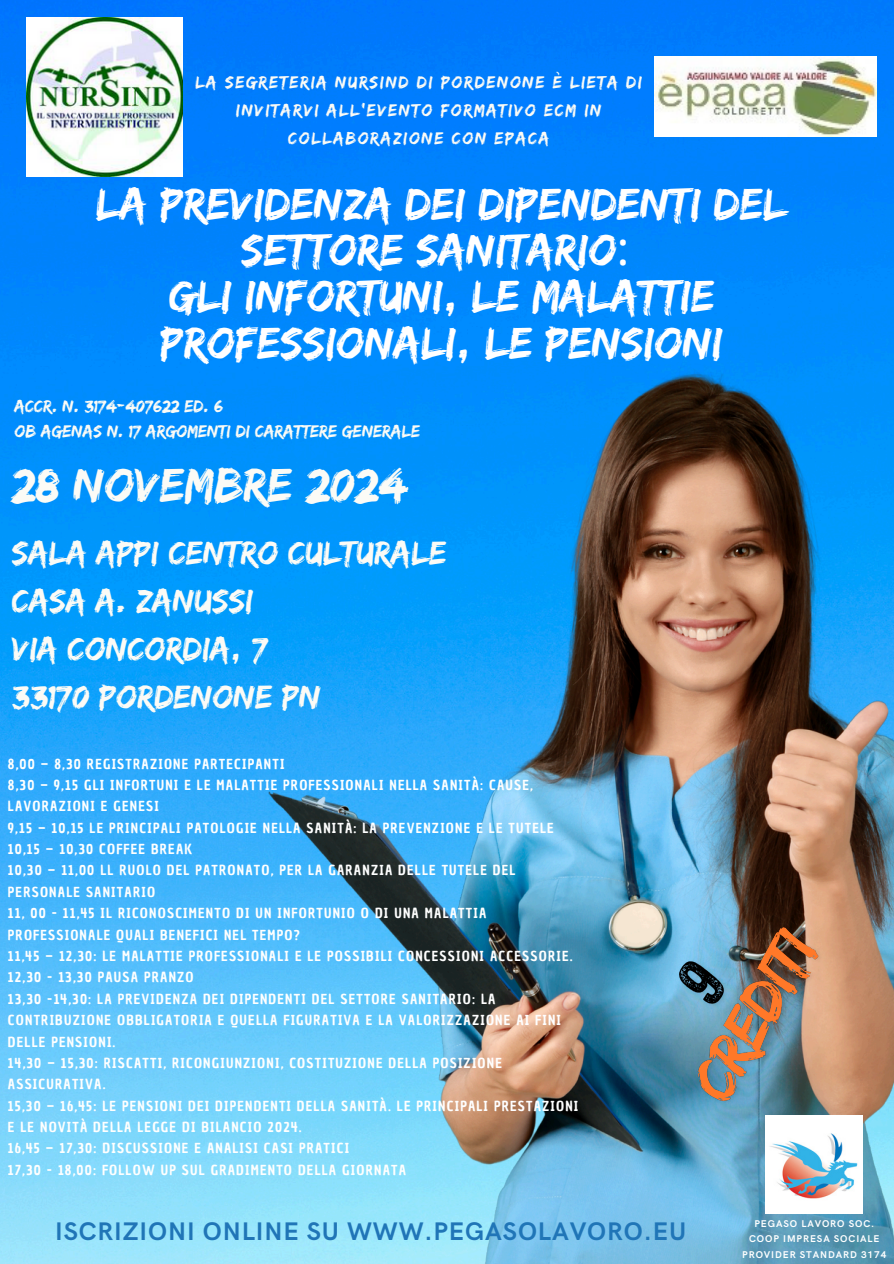
<style>
.page{position:relative;width:894px;height:1264px;background:#fff}
.page>*{position:absolute;margin:0;border:0;box-sizing:border-box;transform-origin:0 0}
.t1{font:49.5px "Edo";color:#fbfbf6}
.t2{font:46.5px/46.2px "Edo";color:#fff;text-align:center}
.t3{font:34.5px/48.2px "Edo";color:#fbfbf6}
.t4{font:700 25.5px "HK Grotesk";letter-spacing:.035em;color:#2075b7}
.t5{font:18px/28.2px "Edo";letter-spacing:.09em;color:#fbfbf6;text-align:center}
.t6{font:18px "Edo";color:#fbfbf6}
.t7{font:13.5px/21.3px "Chau Philomene One";letter-spacing:.09em;color:#fff}
.t8{font:700 9.9px/15.6px "HK Grotesk";letter-spacing:.09em;color:#fff;text-align:center}
.s1{font-family:"Noto Sans"}
</style>
<div class="page">
<img style="left:0;top:0;width:893px;height:1263px">
<img style="left:26px;top:18px;width:157px;height:158px">
<img style="left:654px;top:57px;width:222px;height:79px">
<img style="left:258px;top:350px;width:635px;height:913px">
<img style="left:765px;top:1115px;width:97px;height:98px">
<img style="left:657px;top:944px;width:14px;height:79px">
<img style="left:671px;top:910px;width:167px;height:210px">
<p class="t5" style="left:195px;top:67px;width:448px">LA SEGRETERIA NURSIND DI PORDENONE È LIETA DI<br>INVITARVI ALL'EVENTO FORMATIVO ECM IN<br>COLLABORAZIONE CON EPACA</p>
<p class="t2" style="left:96px;top:180px;width:692px">LA PREVIDENZA DEI DIPENDENTI DEL<br>SETTORE SANITARIO<span class="s1">:<br></span>GLI INFORTUNI, LE MALATTIE<br>PROFESSIONALI, LE PENSIONI</p>
<p class="t6" style="left:15px;top:396px;width:210px">ACCR. N. 3174-407622 ED. 6</p>
<h5 class="t6" style="left:15px;top:420px;width:407px">OB AGENAS N. 17 ARGOMENTI DI CARATTERE GENERALE</h5>
<p class="t1" style="left:12px;top:455px;width:396px">28 NOVEMBRE 2024</p>
<p class="t3" style="left:12px;top:527px;width:436px">SALA APPI CENTRO CULTURALE<br>CASA A. ZANUSSI<br>VIA CONCORDIA, 7<br>33170 PORDENONE PN</p>
<h4 class="t7" style="left:8px;top:753px;width:278px">8,00 – 8,30 REGISTRAZIONE PARTECIPANTI</h4>
<p class="t7" style="left:8px;top:774px;width:526px">8,30 – 9,15 GLI INFORTUNI E LE MALATTIE PROFESSIONALI NELLA SANITÀ: CAUSE,<br>LAVORAZIONI E GENESI</p>
<p class="t7" style="left:8px;top:817px;width:547px">9,15 – 10,15 LE PRINCIPALI PATOLOGIE NELLA SANITÀ: LA PREVENZIONE E LE TUTELE</p>
<p class="t7" style="left:8px;top:838px;width:186px">10,15 – 10,30 COFFEE BREAK</p>
<p class="t7" style="left:8px;top:860px;width:509px">10,30 – 11,00 LL RUOLO DEL PATRONATO, PER LA GARANZIA DELLE TUTELE DEL<br>PERSONALE SANITARIO</p>
<p class="t7" style="left:8px;top:902px;width:479px">11, 00 - 11,45 IL RICONOSCIMENTO DI UN INFORTUNIO O DI UNA MALATTIA<br>PROFESSIONALE QUALI BENEFICI NEL TEMPO?</p>
<p class="t7" style="left:8px;top:945px;width:566px">11,45 – 12,30: LE MALATTIE PROFESSIONALI E LE POSSIBILI CONCESSIONI ACCESSORIE.</p>
<p class="t7" style="left:8px;top:967px;width:187px">12,30 - 13,30 PAUSA PRANZO</p>
<p class="t7" style="left:8px;top:988px;width:554px">13,30 -14,30: LA PREVIDENZA DEI DIPENDENTI DEL SETTORE SANITARIO: LA<br>CONTRIBUZIONE OBBLIGATORIA E QUELLA FIGURATIVA E LA VALORIZZAZIONE AI FINI<br>DELLE PENSIONI.</p>
<p class="t7" style="left:8px;top:1052px;width:495px">14,30 – 15,30: RISCATTI, RICONGIUNZIONI, COSTITUZIONE DELLA POSIZIONE<br>ASSICURATIVA.</p>
<p class="t7" style="left:8px;top:1095px;width:571px">15,30 – 16,45: LE PENSIONI DEI DIPENDENTI DELLA SANITÀ. LE PRINCIPALI PRESTAZIONI<br>E LE NOVITÀ DELLA LEGGE DI BILANCIO 2024.</p>
<p class="t7" style="left:8px;top:1138px;width:342px">16,45 – 17,30: DISCUSSIONE E ANALISI CASI PRATICI</p>
<p class="t7" style="left:8px;top:1159px;width:399px">17,30 - 18,00: FOLLOW UP SUL GRADIMENTO DELLA GIORNATA</p>
<h3 class="t4" style="left:55px;top:1217px;width:632px">ISCRIZIONI ONLINE SU WWW.PEGASOLAVORO.EU</h3>
<p class="t8" style="left:749px;top:1215px;width:132px">PEGASO LAVORO SOC.<br>COOP IMPRESA SOCIALE</p>
<p class="t8" style="left:742px;top:1246px;width:146px">PROVIDER STANDARD 3174</p>
</div>
